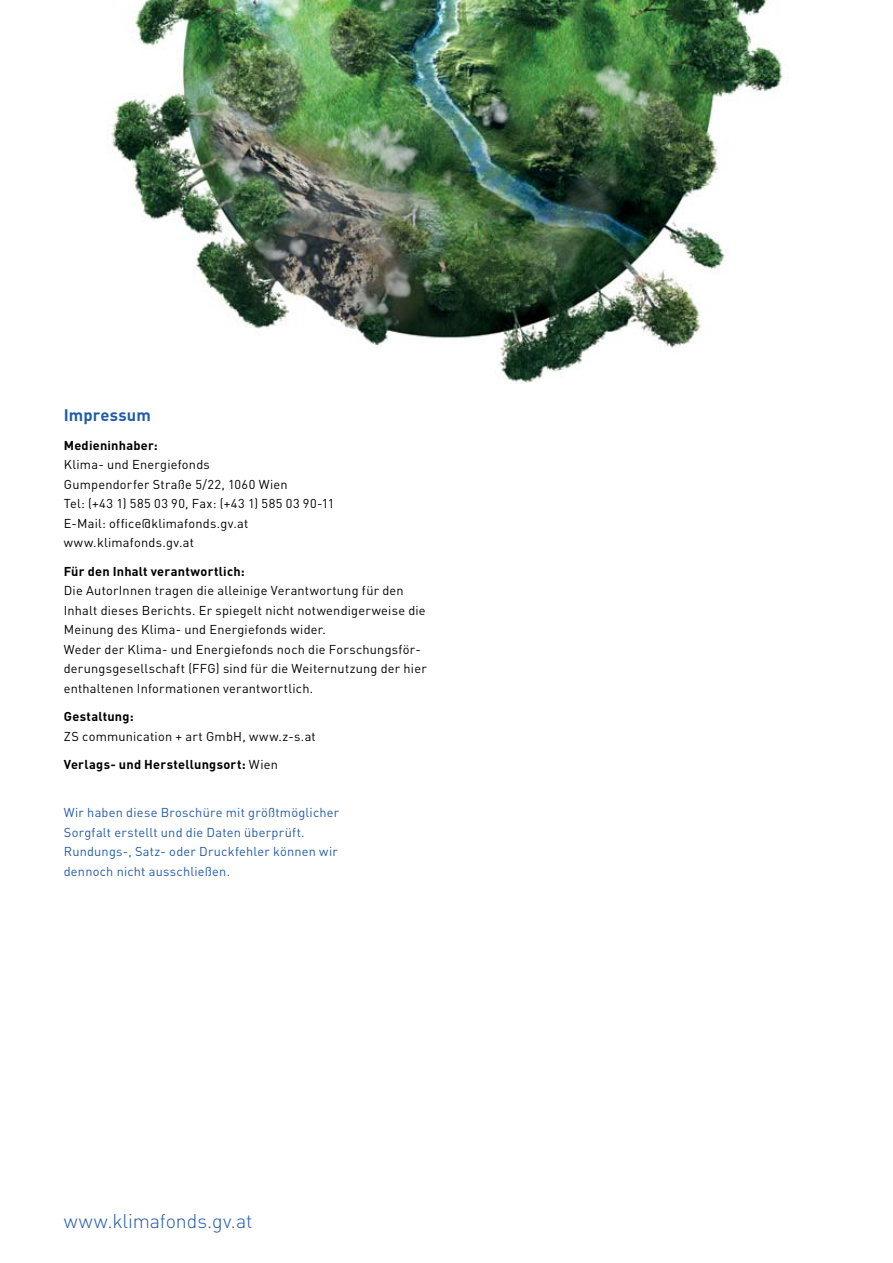
<style>
.page{position:relative;width:893px;height:1263px;background:#fff}
.page>*{position:absolute;margin:0;border:0;box-sizing:border-box;transform-origin:0 0}
.t1{font:300 19.65px "DIN";letter-spacing:-.005em;color:#225ba9}
.t2{font:700 16.5px "DIN";letter-spacing:.01em;color:#225ba9}
.t3{font:12.75px/19.5px "DIN";letter-spacing:.02em;color:#000}
.t4{font:12.75px/19.5px "DIN";letter-spacing:.02em;color:#225ba9}
.t5{font:700 12.75px "DIN";letter-spacing:.02em;color:#000}
.s1{font-weight:400}
</style>
<div class="page">
<img style="left:111px;top:0;width:672px;height:384px">
<p class="t2" style="left:64px;top:405px;width:89px">Impressum</p>
<p class="t5" style="left:64px;top:437px;width:96px">Medieninhaber:</p>
<p class="t3" style="left:64px;top:455px;width:272px">Klima- und Energiefonds<br>Gumpendorfer Straße 5/22, 1060 Wien<br>Tel: (+43 1) 585 03 90, Fax: (+43 1) 585 03 90-11<br>E-Mail: office@klimafonds.gv.at www.klimafonds.gv.at</p>
<p class="t5" style="left:64px;top:563px;width:182px">Für den Inhalt verantwortlich:</p>
<p class="t3" style="left:64px;top:581px;width:364px">Die AutorInnen tragen die alleinige Verantwortung für den Inhalt dieses Berichts. Er spiegelt nicht notwendigerweise die Meinung des Klima- und Energiefonds wider.<br>Weder der Klima- und Energiefonds noch die Forschungsför&shy;derungsgesellschaft (FFG) sind für die Weiternutzung der hier enthaltenen Informationen verantwortlich.</p>
<p class="t5" style="left:64px;top:708px;width:71px">Gestaltung:</p>
<p class="t3" style="left:64px;top:726px;width:254px">ZS communication + art GmbH, www.z-s.at</p>
<p class="t5" style="left:64px;top:756px;width:216px">Verlags- und Herstellungsort: <span class="s1">Wien</span></p>
<p class="t4" style="left:64px;top:803px;width:277px">Wir haben diese Broschüre mit größtmöglicher Sorgfalt erstellt und die Daten überprüft.<br>Rundungs-, Satz- oder Druckfehler können wir dennoch nicht ausschließen.</p>
<h1 class="t1" style="left:64px;top:1208px;width:190px">www.klimafonds.gv.at</h1>
</div>
